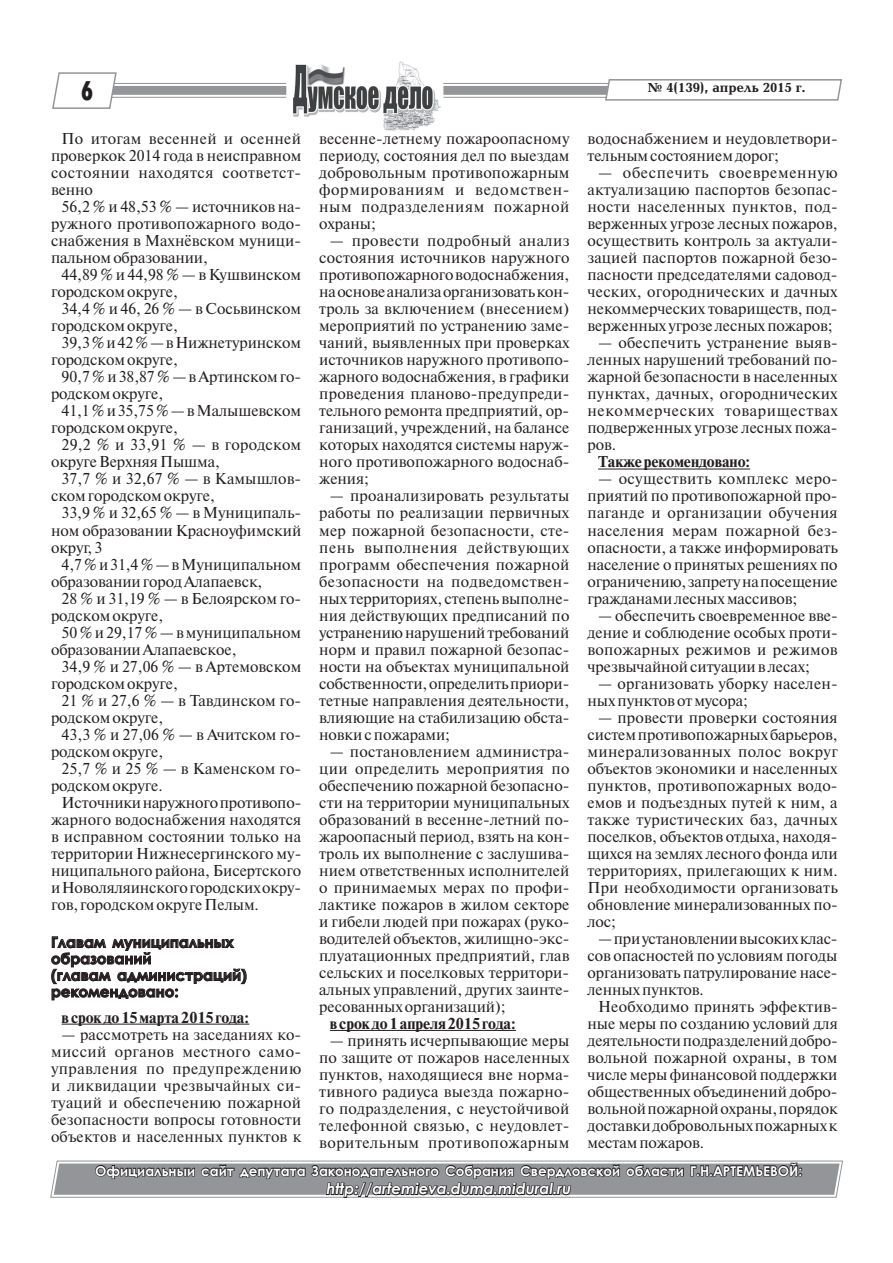
<style>
.page{position:relative;width:893px;height:1263px;background:#fff}
.page>*{position:absolute;margin:0;border:0;box-sizing:border-box;transform-origin:0 0}
.t1{font:27px "Futuris X Cond C";color:#231f20}
.t2{font:15.75px/17px "Newton C";letter-spacing:-.005em;color:#231f20;text-align:justify}
.t3{font:700 15.75px "Newton C";letter-spacing:-.005em;color:#231f20}
.t4{font:700 15px/16.5px "Century Gothic";color:#231f20}
.t5{font:italic 700 15px "Century Gothic";color:#fff}
.t6{font:700 13.5px "Century Gothic";color:#fff}
.t7{font:700 13.5px "Baltica";color:#231f20}
</style>
<div class="page">
<svg style="left:52px;top:72px;width:791px;height:37px"></svg>
<div style="left:287px;top:77px;width:156px;height:27px;background:#fff"></div>
<img style="left:292px;top:62px;width:149px;height:69px">
<svg style="left:50px;top:1160px;width:793px;height:38px;background:#89898b"></svg>
<hr style="left:62px;top:1024px;width:187px;height:1px;background:#231f20">
<svg style="left:51px;top:936px;width:196px;height:64px"></svg>
<hr style="left:330px;top:1030px;width:186px;height:1px;background:#231f20">
<hr style="left:598px;top:469px;width:152px;height:1px;background:#231f20">
<h1 class="t1" style="left:81px;top:75px;width:14px">6</h1>
<p class="t2" style="left:51px;top:130px;width:252px;text-indent:11px">По итогам весенней и осенней проверкок 2014 года в неисправном состоянии находятся соответст&shy;венно</p>
<p class="t2" style="left:51px;top:198px;width:252px;text-indent:11px">56,2 % и 48,53 % — источников на&shy;ружного противопожарного водо&shy;снабжения в Махнёвском муници&shy;пальном образовании,</p>
<p class="t2" style="left:51px;top:266px;width:252px;text-indent:11px">44,89 % и 44,98 % — в Кушвинском городском округе,</p>
<p class="t2" style="left:51px;top:300px;width:252px;text-indent:11px">34,4 % и 46, 26 % — в Сосьвинском городском округе,</p>
<p class="t2" style="left:51px;top:335px;width:252px;text-indent:11px">39,3 % и 42 % — в Нижнетуринском городском округе,</p>
<p class="t2" style="left:51px;top:369px;width:252px;text-indent:11px">90,7 % и 38,87 % — в Артинском го&shy;родском округе,</p>
<p class="t2" style="left:51px;top:403px;width:252px;text-indent:11px">41,1 % и 35,75 % — в Малышевском городском округе,</p>
<p class="t2" style="left:51px;top:437px;width:252px;text-indent:11px">29,2 % и 33,91 % — в городском округе Верхняя Пышма,</p>
<p class="t2" style="left:51px;top:471px;width:252px;text-indent:11px">37,7 % и 32,67 % — в Камышлов&shy;ском городском округе,</p>
<p class="t2" style="left:51px;top:505px;width:252px;text-indent:11px">33,9 % и 32,65 % — в Муниципаль&shy;ном образовании Красноуфимский округ, 3</p>
<p class="t2" style="left:51px;top:556px;width:252px;text-indent:11px">4,7 % и 31,4 % — в Муниципальном образовании город Алапаевск,</p>
<p class="t2" style="left:51px;top:590px;width:252px;text-indent:11px">28 % и 31,19 % — в Белоярском го&shy;родском округе,</p>
<p class="t2" style="left:51px;top:624px;width:252px;text-indent:11px">50 % и 29,17 % — в муниципальном образовании Алапаевское,</p>
<p class="t2" style="left:51px;top:658px;width:252px;text-indent:11px">34,9 % и 27,06 % — в Артемовском городском округе,</p>
<p class="t2" style="left:51px;top:692px;width:252px;text-indent:11px">21 % и 27,6 % — в Тавдинском го&shy;родском округе,</p>
<p class="t2" style="left:51px;top:726px;width:252px;text-indent:11px">43,3 % и 27,06 % — в Ачитском го&shy;родском округе,</p>
<p class="t2" style="left:51px;top:760px;width:252px;text-indent:11px">25,7 % и 25 % — в Каменском го&shy;родском округе.</p>
<p class="t2" style="left:51px;top:794px;width:252px;text-indent:11px">Источники наружного противопо&shy;жарного водоснабжения находятся в исправном состоянии только на территории Нижнесергинского му&shy;ниципального района, Бисертского и Новоляляинского городских окру&shy;гов, городском округе Пелым.</p>
<p class="t4" style="left:51px;top:933px;width:197px">Главам муниципальных образований<br>(главам администраций) рекомендовано:</p>
<p class="t3" style="left:62px;top:1008px;width:189px">в срок до 15 марта 2015 года:</p>
<p class="t2" style="left:51px;top:1026px;width:252px;text-indent:11px">— рассмотреть на заседаниях ко&shy;миссий органов местного само&shy;управления по предупреждению и ликвидации чрезвычайных си&shy;туаций и обеспечению пожарной безопасности вопросы готовности объектов и населенных пунктов к</p>
<p class="t2" style="left:319px;top:130px;width:252px">весенне-летнему пожароопасному периоду, состояния дел по выездам добровольным противопожарным формированиям и ведомствен&shy;ным подразделениям пожарной охраны;</p>
<p class="t2" style="left:319px;top:232px;width:252px;text-indent:11px">— провести подробный анализ состояния источников наружного противопожарного водоснабжения, на основе анализа организовать кон&shy;троль за включением (внесением) мероприятий по устранению заме&shy;чаний, выявленных при проверках источников наружного противопо&shy;жарного водоснабжения, в графики проведения планово-предупреди&shy;тельного ремонта предприятий, ор&shy;ганизаций, учреждений, на балансе которых находятся системы наруж&shy;ного противопожарного водоснаб&shy;жения;</p>
<p class="t2" style="left:319px;top:488px;width:252px;text-indent:11px">— проанализировать результаты работы по реализации первичных мер пожарной безопасности, сте&shy;пень выполнения действующих программ обеспечения пожарной безопасности на подведомствен&shy;ных территориях, степень выполне&shy;ния действующих предписаний по устранению нарушений требований норм и правил пожарной безопас&shy;ности на объектах муниципальной собственности, определить приори&shy;тетные направления деятельности, влияющие на стабилизацию обста&shy;новки с пожарами;</p>
<p class="t2" style="left:319px;top:743px;width:252px;text-indent:11px">— постановлением администра&shy;ции определить мероприятия по обеспечению пожарной безопасно&shy;сти на территории муниципальных образований в весенне-летний по&shy;жароопасный период, взять на кон&shy;троль их выполнение с заслушива&shy;нием ответственных исполнителей о принимаемых мерах по профи&shy;лактике пожаров в жилом секторе и гибели людей при пожарах (руко&shy;водителей объектов, жилищно-экс&shy;плуатационных предприятий, глав сельских и поселковых территори&shy;альных управлений, других заинте&shy;ресованных организаций);</p>
<p class="t3" style="left:330px;top:1015px;width:187px">в срок до 1 апреля 2015 года:</p>
<p class="t2" style="left:319px;top:1032px;width:252px;text-indent:11px">— принять исчерпывающие меры по защите от пожаров населенных пунктов, находящиеся вне норма&shy;тивного радиуса выезда пожарно&shy;го подразделения, с неустойчивой телефонной связью, с неудовлет&shy;ворительным противопожарным</p>
<p class="t7" style="left:648px;top:81px;width:159px">№ 4(139), апрель 2015 г.</p>
<p class="t2" style="left:587px;top:130px;width:252px">водоснабжением и неудовлетвори&shy;тельным состоянием дорог;</p>
<p class="t2" style="left:587px;top:164px;width:252px;text-indent:11px">— обеспечить своевременную актуализацию паспортов безопас&shy;ности населенных пунктов, под&shy;верженных угрозе лесных пожаров, осуществить контроль за актуали&shy;зацией паспортов пожарной безо&shy;пасности председателями садовод&shy;ческих, огороднических и дачных некоммерческих товариществ, под&shy;верженных угрозе лесных пожаров;</p>
<p class="t2" style="left:587px;top:335px;width:252px;text-indent:11px">— обеспечить устранение выяв&shy;ленных нарушений требований по&shy;жарной безопасности в населенных пунктах, дачных, огороднических некоммерческих товариществах подверженных угрозе лесных пожа&shy;ров.</p>
<p class="t3" style="left:598px;top:453px;width:153px">Также рекомендовано:</p>
<p class="t2" style="left:587px;top:471px;width:252px;text-indent:11px">— осуществить комплекс меро&shy;приятий по противопожарной про&shy;паганде и организации обучения населения мерам пожарной без&shy;опасности, а также информировать население о принятых решениях по ограничению, запрету на посещение гражданами лесных массивов;</p>
<p class="t2" style="left:587px;top:607px;width:252px;text-indent:11px">— обеспечить своевременное вве&shy;дение и соблюдение особых проти&shy;вопожарных режимов и режимов чрезвычайной ситуации в лесах;</p>
<p class="t2" style="left:587px;top:675px;width:252px;text-indent:11px">— организовать уборку населен&shy;ных пунктов от мусора;</p>
<p class="t2" style="left:587px;top:709px;width:252px;text-indent:11px">— провести проверки состояния систем противопожарных барьеров, минерализованных полос вокруг объектов экономики и населенных пунктов, противопожарных водо&shy;емов и подъездных путей к ним, а также туристических баз, дачных поселков, объектов отдыха, находя&shy;щихся на землях лесного фонда или территориях, прилегающих к ним.<br>При необходимости организовать обновление минерализованных по&shy;лос;</p>
<p class="t2" style="left:587px;top:930px;width:252px;text-indent:11px">— при установлении высоких клас&shy;сов опасностей по условиям погоды организовать патрулирование насе&shy;ленных пунктов.</p>
<p class="t2" style="left:587px;top:998px;width:252px;text-indent:11px">Необходимо принять эффектив&shy;ные меры по созданию условий для деятельности подразделений добро&shy;вольной пожарной охраны, в том числе меры финансовой поддержки общественных объединений добро&shy;вольной пожарной охраны, порядок доставки добровольных пожарных к местам пожаров.</p>
<p class="t6" style="left:95px;top:1160px;width:709px">Официальныи сайт депутата Законодательного Собрания Свердловской области Г.Н.АРТЕМЬЕВОЙ:</p>
<p class="t5" style="left:326px;top:1177px;width:246px">http://artemieva.duma.midural.ru</p>
</div>
